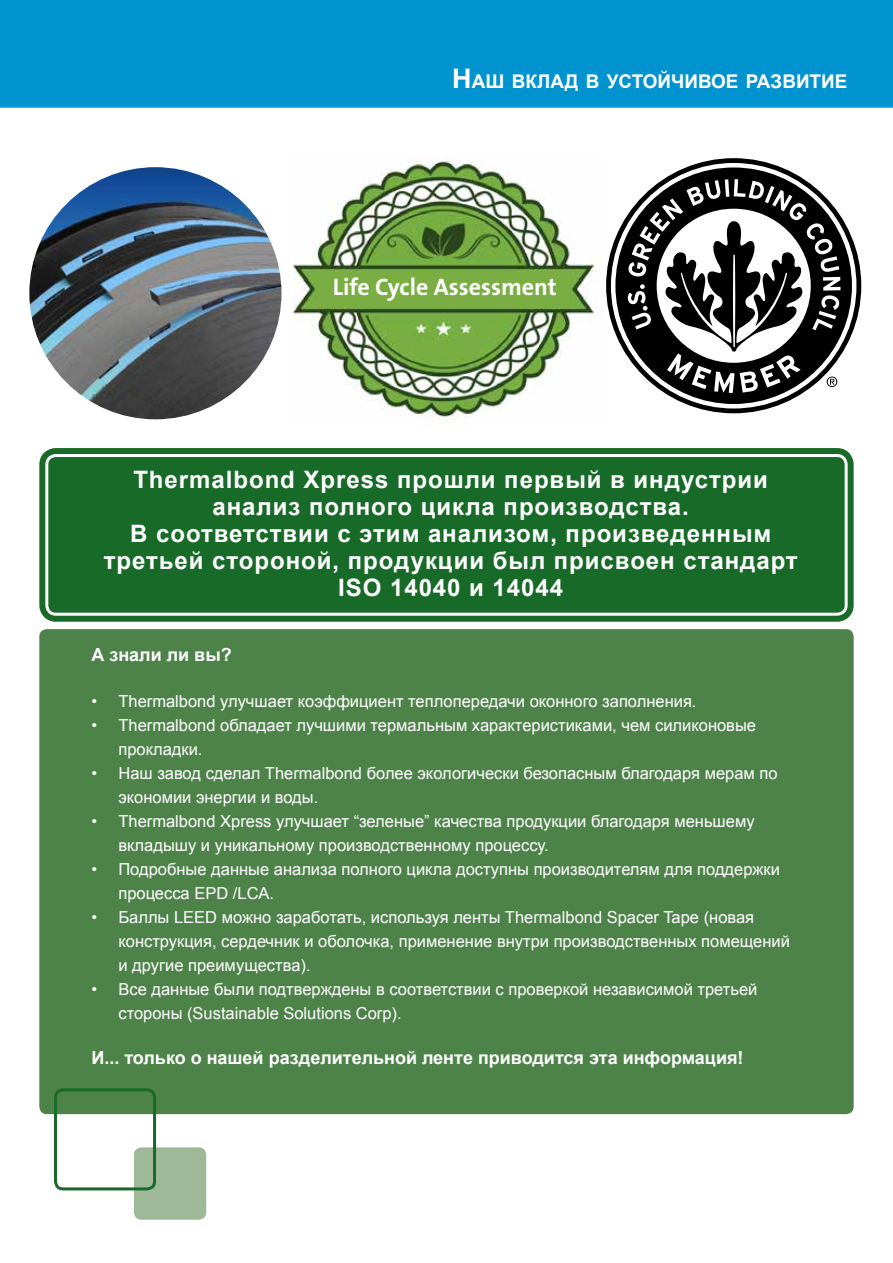
<style>
.page{position:relative;width:893px;height:1263px;background:#fff}
.page>*{position:absolute;margin:0;border:0;box-sizing:border-box;transform-origin:0 0}
.t1{font:700 24px/27px "Arial";letter-spacing:.04em;color:#fff;text-align:center}
.t2{font:700 24px "The Sans B7";color:#fff}
.t3{font:700 18.9px "Arial";color:#fff}
.t4{font:700 18px "Arial";color:#fff}
.t5{font:16.5px/24px "Arial";color:#fff}
.s1{font-size:27px}
</style>
<div class="page">
<div style="left:0;top:0;width:893px;height:108px;background:#0093d0"></div>
<div style="left:39px;top:629px;width:815px;height:485px;background:#4d8349;border-radius:8px"></div>
<div style="left:48px;top:457px;width:797px;height:156px;background:#186a29;border-radius:8px"></div>
<div style="left:39px;top:448px;width:815px;height:174px;border:6px solid #186a29;border-radius:14px"></div>
<div style="left:51px;top:460px;width:791px;height:150px;border:6px solid #186a29;border-radius:2px"></div>
<div style="left:134px;top:1147px;width:72px;height:73px;background:#9eb998;border-radius:8px"></div>
<div style="left:54px;top:1088px;width:102px;height:102px;border:3px solid #186a29;border-radius:8px"></div>
<img style="left:29px;top:166px;width:253px;height:254px;border-radius:127px">
<img style="left:294px;top:160px;width:302px;height:263px">
<svg style="left:606px;top:158px;width:255px;height:255px"></svg>
<svg style="left:615px;top:167px;width:237px;height:237px;fill:#020202"></svg>
<svg style="left:636px;top:247px;width:6px;height:7px"></svg>
<svg style="left:818px;top:242px;width:11px;height:9px"></svg>
<svg style="left:753px;top:185px;width:7px;height:11px"></svg>
<svg style="left:691px;top:190px;width:9px;height:12px"></svg>
<svg style="left:663px;top:221px;width:142px;height:172px"></svg>
<svg style="left:827px;top:377px;width:10px;height:10px"></svg>
<p class="t3" style="left:452px;top:69px;width:37px"><span class="s1">Н</span>аш</p>
<p class="t3" style="left:512px;top:69px;width:14px">вклад</p>
<p class="t3" style="left:586px;top:69px;width:35px">в усто</p>
<p class="t3" style="left:657px;top:69px;width:41px">йчивое</p>
<p class="t3" style="left:746px;top:69px;width:14px">развитие</p>
<h1 class="t2" style="left:333px;top:274px;width:225px">Life Cycle Assessment</h1>
<h1 class="t1" style="left:104px;top:467px;width:695px">Thermalbond Xpress прошли первый в индустрии анализ полного цикла производства.<br>В соответствии с этим анализом, произведенным третьей стороной, продукции был присвоен стандарт ISO 14040 и 14044</h1>
<p class="t4" style="left:91px;top:642px;width:142px">А знали ли вы?</p>
<p class="t5" style="left:91px;top:689px;width:607px">• Thermalbond улучшает коэффициент теплопередачи оконного заполнения.</p>
<p class="t5" style="left:118px;top:713px;width:639px;text-indent:-27px">• Thermalbond обладает лучшими термальным характеристиками, чем силиконовые прокладки.</p>
<p class="t5" style="left:118px;top:761px;width:661px;text-indent:-27px">• Наш завод сделал Thermalbond более экологически безопасным благодаря мерам по экономии энергии и воды.</p>
<p class="t5" style="left:118px;top:809px;width:638px;text-indent:-27px">• Thermalbond Xpress улучшает “зеленые” качества продукции благодаря меньшему вкладышу и уникальному производственному процессу.</p>
<p class="t5" style="left:118px;top:857px;width:663px;text-indent:-27px">• Подробные данные анализа полного цикла доступны производителям для поддержки процесса EPD /LCA.</p>
<p class="t5" style="left:118px;top:905px;width:673px;text-indent:-27px">• Баллы LEED можно заработать, используя ленты Thermalbond Spacer Tape (новая конструкция, сердечник и оболочка, применение внутри производственных помещений и другие преимущества).</p>
<p class="t5" style="left:118px;top:977px;width:640px;text-indent:-27px">• Все данные были подтверждены в соответствии с проверкой независимой третьей стороны (Sustainable Solutions Corp).</p>
<p class="t4" style="left:91px;top:1046px;width:654px">И... только о нашей разделительной ленте приводится эта информация!</p>
</div>
